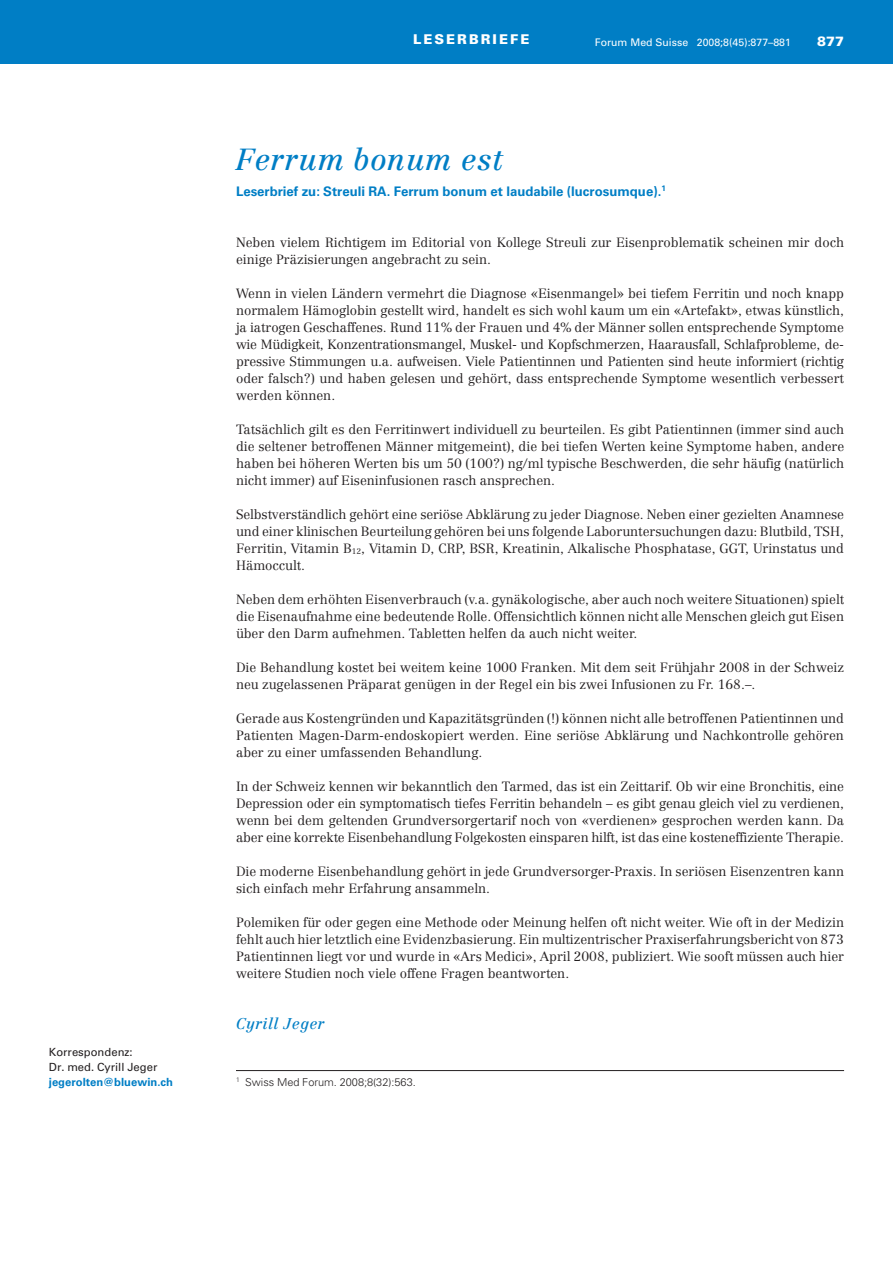
<style>
.page{position:relative;width:893px;height:1263px;background:#fff}
.page>*{position:absolute;margin:0;border:0;box-sizing:border-box;transform-origin:0 0}
.t1{font:italic 30px "Centennial";letter-spacing:.025em;color:#007ec5}
.t2{font:italic 15.3px "Centennial";letter-spacing:.035em;color:#007ec5}
.t3{font:900 13.5px "Univers LT Std";letter-spacing:.15em;color:#fff}
.t4{font:300 13.2px/17px "Centennial";color:#231f20;text-align:justify}
.t5{font:700 13.2px "Univers LT Std";color:#007ec5}
.t6{font:11.25px/14.9px "Univers LT Std";color:#231f20}
.t7{font:700 11.25px "Univers LT Std";color:#007ec5}
.t8{font:300 10.95px "Univers LT Std";color:#231f20}
.t9{font:10.5px "Univers LT Std";color:#fff}
</style>
<div class="page">
<hr style="left:236px;top:1070px;width:608px;height:1px;background:#231f20">
<div style="left:0;top:0;width:893px;height:64px;background:#007ec5"></div>
<p class="t6" style="left:49px;top:1045px;width:110px">Korrespondenz:<br>Dr. med. Cyrill Jeger</p>
<p class="t7" style="left:49px;top:1077px;width:126px">jegerolten@bluewin.ch</p>
<p class="t3" style="left:413px;top:31px;width:118px">LESERBRIEFE</p>
<p class="t9" style="left:595px;top:38px;width:198px">Forum Med Suisse 2008;8(45):877–881</p>
<p class="t3" style="left:817px;top:33px;width:29px">877</p>
<h1 class="t1" style="left:236px;top:147px;width:269px">Ferrum bonum est</h1>
<p class="t5" style="left:236px;top:186px;width:431px">Leserbrief zu: Streuli RA. Ferrum bonum et laudabile (lucrosumque).<sup>1</sup></p>
<p class="t4" style="left:236px;top:235px;width:610px">Neben vielem Richtigem im Editorial von Kollege Streuli zur Eisenproblematik scheinen mir doch einige Präzisierungen angebracht zu sein.</p>
<p class="t4" style="left:236px;top:286px;width:610px">Wenn in vielen Ländern vermehrt die Diagnose «Eisenmangel» bei tiefem Ferritin und noch knapp normalem Hämoglobin gestellt wird, handelt es sich wohl kaum um ein «Artefakt», etwas künstlich, ja iatrogen Geschaffenes. Rund 11% der Frauen und 4% der Männer sollen entsprechende Symptome wie Müdigkeit, Konzentrationsmangel, Muskel- und Kopfschmerzen, Haarausfall, Schlafprobleme, de&shy;pressive Stimmungen u.a. aufweisen. Viele Patientinnen und Patienten sind heute informiert (richtig oder falsch?) und haben gelesen und gehört, dass entsprechende Symptome wesentlich verbessert werden können.</p>
<p class="t4" style="left:236px;top:422px;width:610px">Tatsächlich gilt es den Ferritinwert individuell zu beurteilen. Es gibt Patientinnen (immer sind auch die seltener betroffenen Männer mitgemeint), die bei tiefen Werten keine Symptome haben, andere haben bei höheren Werten bis um 50 (100?) ng/ml typische Beschwerden, die sehr häufig (natürlich nicht immer) auf Eiseninfusionen rasch ansprechen.</p>
<p class="t4" style="left:236px;top:507px;width:610px">Selbstverständlich gehört eine seriöse Abklärung zu jeder Diagnose. Neben einer gezielten Anamnese und einer klinischen Beurteilung gehören bei uns folgende Laboruntersuchungen dazu: Blutbild, TSH, Ferritin, Vitamin B<sub>12</sub>, Vitamin D, CRP, BSR, Kreatinin, Alkalische Phosphatase, GGT, Urinstatus und Hämoccult.</p>
<p class="t4" style="left:236px;top:592px;width:610px">Neben dem erhöhten Eisenverbrauch (v.a. gynäkologische, aber auch noch weitere Situationen) spielt die Eisenaufnahme eine bedeutende Rolle. Offensichtlich können nicht alle Menschen gleich gut Eisen über den Darm aufnehmen. Tabletten helfen da auch nicht weiter.</p>
<p class="t4" style="left:236px;top:660px;width:610px">Die Behandlung kostet bei weitem keine 1000 Franken. Mit dem seit Frühjahr 2008 in der Schweiz neu zugelassenen Präparat genügen in der Regel ein bis zwei Infusionen zu Fr. 168.–.</p>
<p class="t4" style="left:236px;top:711px;width:609px">Gerade aus Kostengründen und Kapazitätsgründen (!) können nicht alle betroffenen Patientinnen und Patienten Magen-Darm-endoskopiert werden. Eine seriöse Abklärung und Nachkontrolle gehören aber zu einer umfassenden Behandlung.</p>
<p class="t4" style="left:236px;top:779px;width:610px">In der Schweiz kennen wir bekanntlich den Tarmed, das ist ein Zeittarif. Ob wir eine Bronchitis, eine Depression oder ein symptomatisch tiefes Ferritin behandeln – es gibt genau gleich viel zu verdienen, wenn bei dem geltenden Grundversorgertarif noch von «verdienen» gesprochen werden kann. Da aber eine korrekte Eisenbehandlung Folgekosten einsparen hilft, ist das eine kosteneffiziente Therapie.</p>
<p class="t4" style="left:236px;top:864px;width:610px">Die moderne Eisenbehandlung gehört in jede Grundversorger-Praxis. In seriösen Eisenzentren kann sich einfach mehr Erfahrung ansammeln.</p>
<p class="t4" style="left:236px;top:915px;width:610px">Polemiken für oder gegen eine Methode oder Meinung helfen oft nicht weiter. Wie oft in der Medizin fehlt auch hier letztlich eine Evidenzbasierung. Ein multizentrischer Praxiserfahrungsbericht von 873<br>Patientinnen liegt vor und wurde in «Ars Medici», April 2008, publiziert. Wie sooft müssen auch hier weitere Studien noch viele offene Fragen beantworten.</p>
<p class="t2" style="left:236px;top:1017px;width:90px">Cyrill Jeger</p>
<p class="t8" style="left:236px;top:1076px;width:181px"><sup>1</sup> Swiss Med Forum. 2008;8(32):563.</p>
</div>
